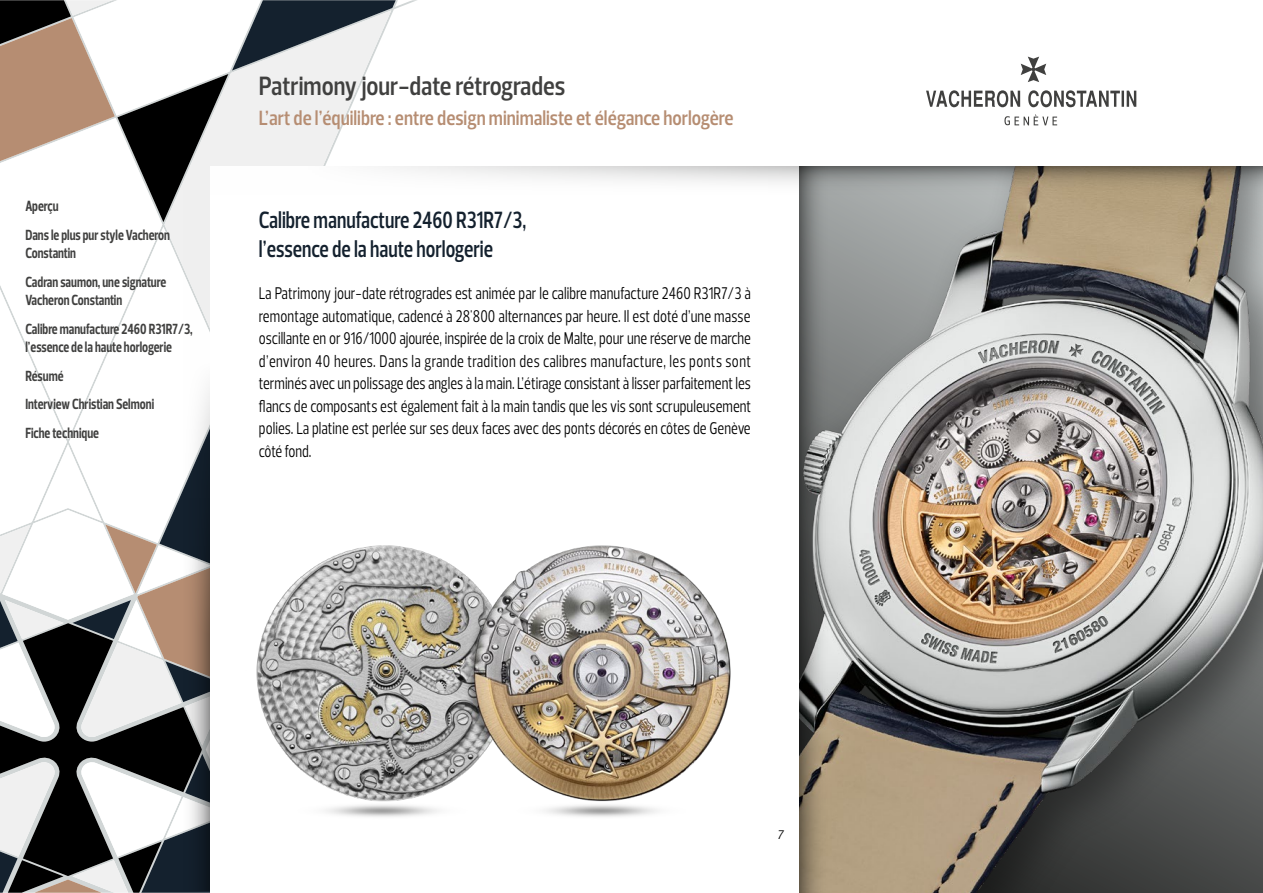
<style>
.page{position:relative;width:1263px;height:893px;background:#fff}
.page>*{position:absolute;margin:0;border:0;box-sizing:border-box;transform-origin:0 0}
.t1{font:600 27px "Prelo Condensed";color:#40403f}
.t2{font:600 24px/28.8px "Prelo Condensed";color:#14212e;scale:.9 1}
.t3{font:600 21px "Prelo Condensed";color:#b68d72}
.t4{font:17.25px/22.5px "Prelo Condensed";color:#000;text-align:justify;scale:.9 1}
.t5{font:700 15px/28.8px "Prelo Condensed";color:#40403f;scale:.9 1}
.t6{font:italic 12.75px "Prelo";color:#000}
</style>
<div class="page">
<svg style="left:0;top:745px;width:163px;height:9px"></svg>
<svg style="left:0;top:754px;width:210px;height:139px"></svg>
<svg style="left:0;top:289px;width:163px;height:456px"></svg>
<svg style="left:0;top:0;width:396px;height:222px"></svg>
<svg style="left:926px;top:57px;width:210px;height:68px"></svg>
<svg style="left:163px;top:190px;width:47px;height:701px"></svg>
<div style="left:210px;top:166px;width:1052px;height:727px;background:#fff"></div>
<svg style="left:385px;top:166px;width:414px;height:17px"></svg>
<img style="left:847px;top:214px;width:416px;height:679px">
<svg style="left:847px;top:166px;width:416px;height:48px"></svg>
<img style="left:256px;top:545px;width:475px;height:272px">
<svg style="left:799px;top:166px;width:48px;height:727px"></svg>
<p class="t5" style="left:26px;top:192px;width:162px">Aperçu<br>Dans le plus pur style Vacheron</p>
<p class="t5" style="left:26px;top:239px;width:158px">Constantin<br>Cadran saumon, une signature</p>
<p class="t5" style="left:26px;top:286px;width:187px">Vacheron Constantin<br>Calibre manufacture 2460 R31R7/3,</p>
<p class="t5" style="left:26px;top:332px;width:164px">l’essence de la haute horlogerie<br>Résumé<br>Interview Christian Selmoni<br>Fiche technique</p>
<h1 class="t1" style="left:259px;top:69px;width:308px">Patrimony jour-date rétrogrades</h1>
<p class="t3" style="left:259px;top:105px;width:476px">L’art de l’équilibre : entre design minimaliste et élégance horlogère</p>
<p class="t2" style="left:259px;top:206px;width:299px">Calibre manufacture 2460 R31R7/3, l’essence de la haute horlogerie</p>
<p class="t4" style="left:259px;top:282px;width:548px">La Patrimony jour-date rétrogrades est animée par le calibre manufacture 2460 R31R7/3 à remontage automatique, cadencé à 28'800 alternances par heure. Il est doté d’une masse oscillante en or 916/1000 ajourée, inspirée de la croix de Malte, pour une réserve de marche d’environ 40 heures. Dans la grande tradition des calibres manufacture, les ponts sont terminés avec un polissage des angles à la main. L’étirage consistant à lisser parfaitement les flancs de composants est également fait à la main tandis que les vis sont scrupuleusement polies. La platine est perlée sur ses deux faces avec des ponts décorés en côtes de Genève côté fond.</p>
<p class="t6" style="left:777px;top:826px;width:8px">7</p>
</div>
